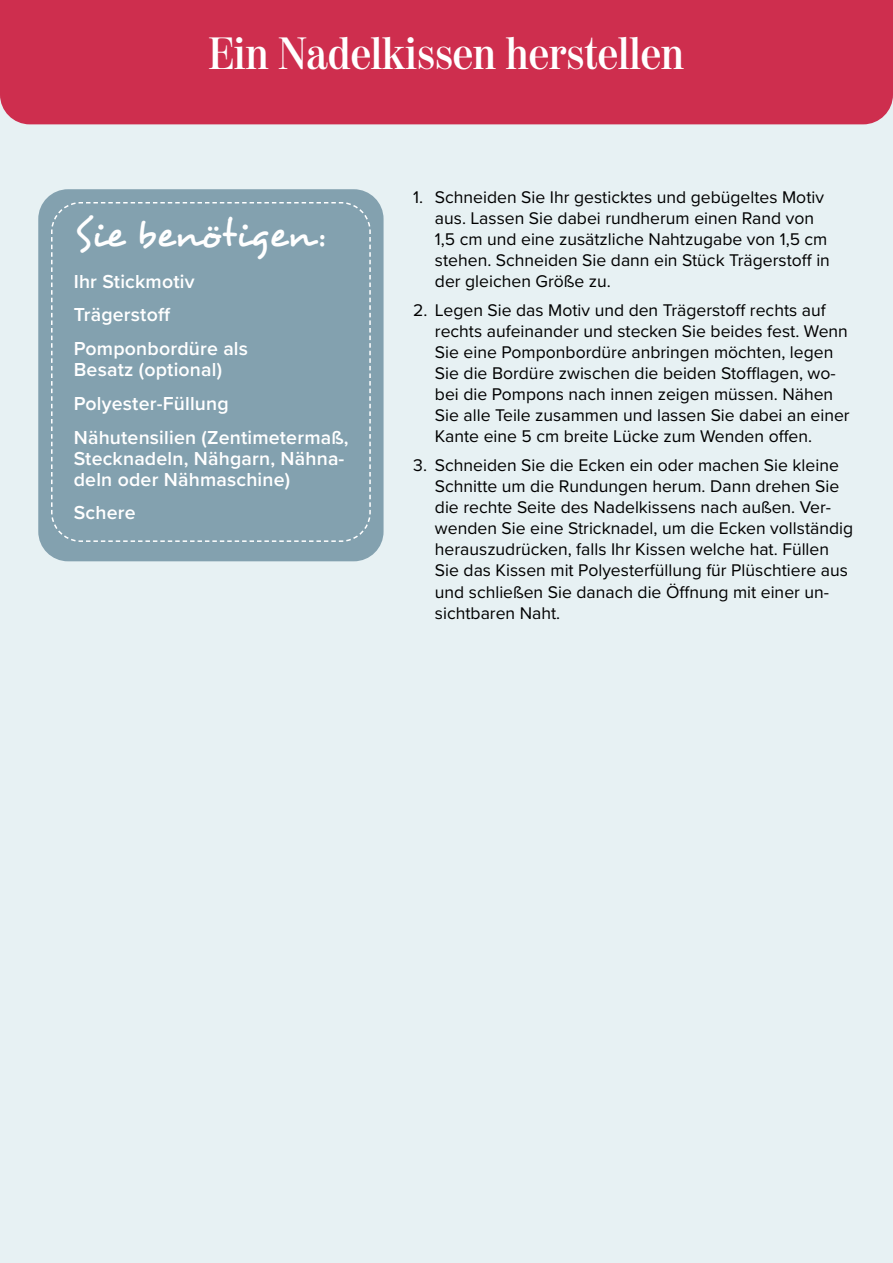
<style>
.page{position:relative;width:893px;height:1263px;background:#e7f1f3}
.page>*{position:absolute;margin:0;border:0;box-sizing:border-box;transform-origin:0 0}
.t1{font:600 45px "Moderno FB Cond";color:#fff}
.t2{font:39px "Desyrel";color:#fff}
.t3{font:600 19.5px/33.8px "Proxima Nova";letter-spacing:.01em;color:#fff}
.t4{font:17.55px/21px "Proxima Nova";color:#000}
</style>
<div class="page">
<div style="left:0;top:0;width:893px;height:124px;background:#ce2e4e"></div>
<div style="left:38px;top:189px;width:346px;height:372px;background:#83a1af;border-radius:30px"></div>
<svg style="left:51px;top:202px;width:320px;height:340px"></svg>
<h1 class="t1" style="left:209px;top:28px;width:477px">Ein Nadelkissen herstellen</h1>
<h2 class="t2" style="left:74px;top:210px;width:251px">Sie benötigen:</h2>
<p class="t3" style="left:74px;top:264px;width:176px">Ihr Stickmotiv<br>Trägerstoff<br>Pomponbordüre als</p>
<p class="t3" style="left:74px;top:352px;width:276px">Besatz (optional)<br>Polyester-Füllung<br>Nähutensilien (Zentimetermaß,</p>
<p class="t3" style="left:74px;top:447px;width:272px;line-height:21px">Stecknadeln, Nähgarn, Nähna&shy;deln oder Nähmaschine)</p>
<p class="t3" style="left:74px;top:495px;width:63px">Schere</p>
<p class="t4" style="left:435px;top:186px;width:396px;text-indent:-22px">1. Schneiden Sie Ihr gesticktes und gebügeltes Motiv aus. Lassen Sie dabei rundherum einen Rand von 1,5 cm und eine zusätzliche Nahtzugabe von 1,5 cm stehen. Schneiden Sie dann ein Stück Trägerstoff in der gleichen Größe zu.</p>
<p class="t4" style="left:435px;top:299px;width:416px;text-indent:-22px">2. Legen Sie das Motiv und den Trägerstoff rechts auf rechts aufeinander und stecken Sie beides fest. Wenn Sie eine Pomponbordüre anbringen möchten, legen Sie die Bordüre zwischen die beiden Stofflagen, wo&shy;bei die Pompons nach innen zeigen müssen. Nähen Sie alle Teile zusammen und lassen Sie dabei an einer Kante eine 5 cm breite Lücke zum Wenden offen.</p>
<p class="t4" style="left:435px;top:454px;width:420px;text-indent:-22px">3. Schneiden Sie die Ecken ein oder machen Sie kleine Schnitte um die Rundungen herum. Dann drehen Sie die rechte Seite des Nadelkissens nach außen. Ver&shy;wenden Sie eine Stricknadel, um die Ecken vollständig herauszudrücken, falls Ihr Kissen welche hat. Füllen Sie das Kissen mit Polyesterfüllung für Plüschtiere aus und schließen Sie danach die Öffnung mit einer un&shy;sichtbaren Naht.</p>
</div>
